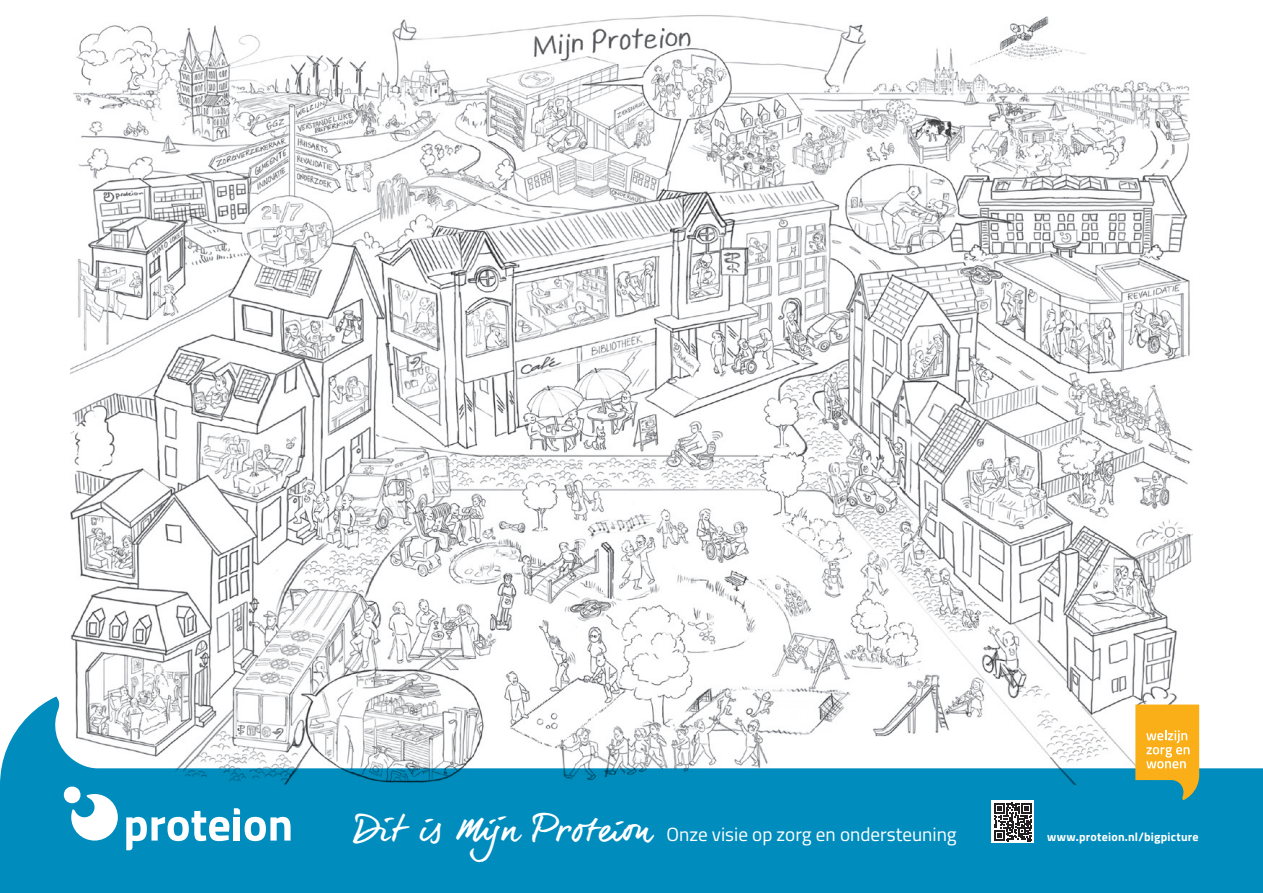
<style>
.page{position:relative;width:1263px;height:893px;background:#fff}
.page>*{position:absolute;margin:0;border:0;box-sizing:border-box;transform-origin:0 0}
.t1{font:36px "dear Joe 6";color:#fff}
.t2{font:19.2px "Titillium";color:#fff}
.Platte_tekst{font:700 12px "Titillium";letter-spacing:.02em;color:#fff}
</style>
<div class="page">
<img style="left:70px;top:15px;width:1123px;height:681px">
<svg style="left:0;top:696px;width:1263px;height:197px;fill:#008dbd"></svg>
<svg style="left:126px;top:808px;width:165px;height:42px"></svg>
<svg style="left:63px;top:786px;width:55px;height:54px"></svg>
<svg style="left:1135px;top:704px;width:64px;height:96px;background:#cfaf47"></svg>
<div style="left:992px;top:801px;width:42px;height:42px;background:#fff"></div>
<svg style="left:994px;top:803px;width:38px;height:38px"></svg>
<p class="t1" style="left:354px;top:807px;width:301px">Dit is Mijn Proteion</p>
<p class="t2" style="left:666px;top:820px;width:292px">Onze visie op zorg en ondersteuning</p>
<p class="Platte_tekst" style="left:1047px;top:828px;width:153px">www.proteion.nl/bigpicture</p>
</div>
